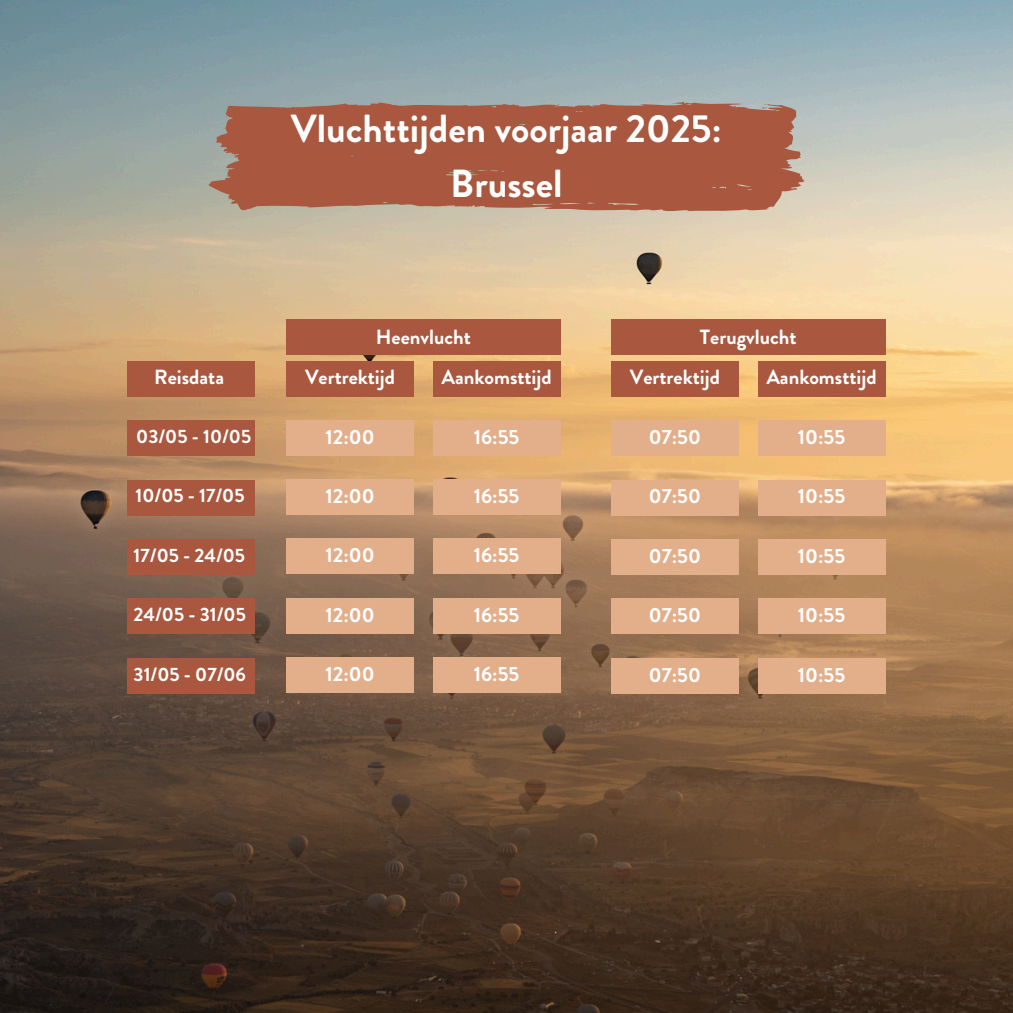
<style>
.page{position:relative;width:1013px;height:1013px;background:#fff}
.page>*{position:absolute;margin:0;border:0;box-sizing:border-box;transform-origin:0 0}
.t1{font:700 39.12px/54.5px "Brandon Grotesque";color:#fff;text-align:center}
.t2{font:700 20.5px "Brandon Grotesque";color:#fff}
.t3{font:700 19.25px "Brandon Grotesque";color:#fff}
</style>
<div class="page">
<img style="left:0;top:0;width:1012px;height:1012px">
<svg style="left:209px;top:102px;width:595px;height:110px;fill:#a9583f"></svg>
<div style="left:128px;top:361px;width:127px;height:36px;background:#a9583f"></div>
<div style="left:286px;top:361px;width:128px;height:36px;background:#a9583f"></div>
<div style="left:433px;top:361px;width:127px;height:36px;background:#a9583f"></div>
<div style="left:286px;top:319px;width:274px;height:36px;background:#a9583f"></div>
<div style="left:611px;top:361px;width:127px;height:36px;background:#a9583f"></div>
<div style="left:757px;top:361px;width:128px;height:36px;background:#a9583f"></div>
<div style="left:611px;top:319px;width:274px;height:36px;background:#a9583f"></div>
<div style="left:286px;top:420px;width:128px;height:36px;background:#e3af8b"></div>
<div style="left:433px;top:420px;width:127px;height:36px;background:#e3af8b"></div>
<div style="left:611px;top:420px;width:127px;height:36px;background:#e3af8b"></div>
<div style="left:757px;top:420px;width:128px;height:36px;background:#e3af8b"></div>
<div style="left:128px;top:420px;width:127px;height:36px;background:#a9583f"></div>
<div style="left:128px;top:479px;width:127px;height:36px;background:#a9583f"></div>
<div style="left:286px;top:479px;width:128px;height:36px;background:#e3af8b"></div>
<div style="left:433px;top:479px;width:127px;height:36px;background:#e3af8b"></div>
<div style="left:611px;top:479px;width:127px;height:36px;background:#e3af8b"></div>
<div style="left:757px;top:479px;width:128px;height:36px;background:#e3af8b"></div>
<div style="left:128px;top:539px;width:127px;height:35px;background:#a9583f"></div>
<div style="left:286px;top:538px;width:128px;height:36px;background:#e3af8b"></div>
<div style="left:433px;top:538px;width:127px;height:36px;background:#e3af8b"></div>
<div style="left:611px;top:539px;width:127px;height:35px;background:#e3af8b"></div>
<div style="left:757px;top:539px;width:128px;height:35px;background:#e3af8b"></div>
<div style="left:128px;top:598px;width:127px;height:36px;background:#a9583f"></div>
<div style="left:286px;top:598px;width:128px;height:35px;background:#e3af8b"></div>
<div style="left:433px;top:598px;width:127px;height:35px;background:#e3af8b"></div>
<div style="left:611px;top:598px;width:127px;height:36px;background:#e3af8b"></div>
<div style="left:757px;top:598px;width:128px;height:36px;background:#e3af8b"></div>
<div style="left:128px;top:658px;width:127px;height:35px;background:#a9583f"></div>
<div style="left:286px;top:657px;width:128px;height:36px;background:#e3af8b"></div>
<div style="left:433px;top:657px;width:127px;height:36px;background:#e3af8b"></div>
<div style="left:611px;top:658px;width:127px;height:35px;background:#e3af8b"></div>
<div style="left:757px;top:658px;width:128px;height:35px;background:#e3af8b"></div>
<p class="t1" style="left:291px;top:102px;width:432px">Vluchttijden voorjaar 2025:<br>Brussel</p>
<p class="t2" style="left:376px;top:322px;width:96px">Heenvlucht</p>
<h1 class="t2" style="left:154px;top:362px;width:71px">Reisdata</h1>
<p class="t2" style="left:305px;top:363px;width:92px">Vertrektijd</p>
<p class="t2" style="left:441px;top:363px;width:112px">Aankomsttijd</p>
<p class="t2" style="left:700px;top:322px;width:98px">Terugvlucht</p>
<p class="t2" style="left:630px;top:363px;width:92px">Vertrektijd</p>
<p class="t2" style="left:766px;top:363px;width:112px">Aankomsttijd</p>
<p class="t3" style="left:136px;top:423px;width:116px">03/05 - 10/05</p>
<p class="t2" style="left:325px;top:422px;width:51px">12:00</p>
<p class="t2" style="left:474px;top:422px;width:47px">16:55</p>
<p class="t2" style="left:649px;top:422px;width:53px">07:50</p>
<p class="t2" style="left:798px;top:422px;width:49px">10:55</p>
<p class="t3" style="left:136px;top:482px;width:110px">10/05 - 17/05</p>
<p class="t2" style="left:325px;top:481px;width:51px">12:00</p>
<p class="t2" style="left:474px;top:481px;width:47px">16:55</p>
<p class="t2" style="left:649px;top:482px;width:53px">07:50</p>
<p class="t2" style="left:798px;top:482px;width:49px">10:55</p>
<p class="t3" style="left:134px;top:541px;width:113px">17/05 - 24/05</p>
<p class="t2" style="left:325px;top:541px;width:51px">12:00</p>
<p class="t2" style="left:474px;top:541px;width:47px">16:55</p>
<p class="t2" style="left:649px;top:541px;width:53px">07:50</p>
<p class="t2" style="left:798px;top:541px;width:49px">10:55</p>
<p class="t3" style="left:134px;top:601px;width:114px">24/05 - 31/05</p>
<p class="t2" style="left:325px;top:600px;width:51px">12:00</p>
<p class="t2" style="left:474px;top:600px;width:47px">16:55</p>
<p class="t2" style="left:649px;top:600px;width:53px">07:50</p>
<p class="t2" style="left:798px;top:600px;width:49px">10:55</p>
<p class="t3" style="left:134px;top:660px;width:114px">31/05 - 07/06</p>
<p class="t2" style="left:325px;top:659px;width:51px">12:00</p>
<p class="t2" style="left:474px;top:659px;width:47px">16:55</p>
<p class="t2" style="left:649px;top:660px;width:53px">07:50</p>
<p class="t2" style="left:798px;top:660px;width:49px">10:55</p>
</div>
